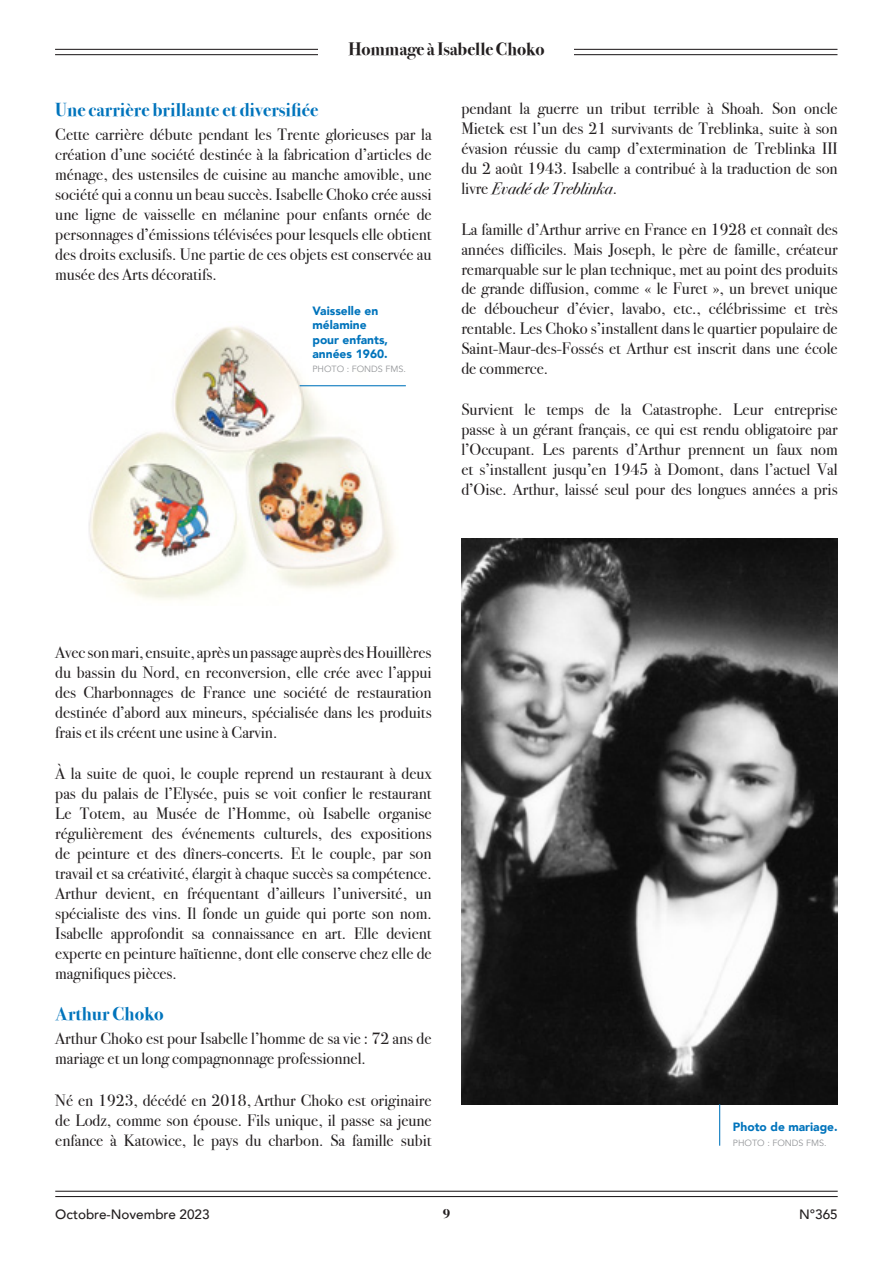
<style>
.page{position:relative;width:893px;height:1263px;background:#fff}
.page>*{position:absolute;margin:0;border:0;box-sizing:border-box;transform-origin:0 0}
.t1{font:700 18.75px "Bodoni Svty Two ITCTT";letter-spacing:.005em;color:#0074bc}
.t2{font:700 18px "Bodoni Svty Two OSITCTT";color:#231f20}
.t3{font:16.5px/20px "Bodoni Svty Two ITCTT";color:#231f20;text-align:justify}
.t4{font:500 13.5px "Avenir";color:#231f20}
.t5{font:700 13.5px "Bodoni Svty Two ITCTT";color:#231f20}
.t6{font:900 12px/14.4px "Avenir";color:#0074bc}
.t7{font:9px "Avenir";color:#939598}
.s1{font-style:italic}
</style>
<div class="page">
<hr style="left:55px;top:1191px;width:783px;height:1px;background:#231f20">
<hr style="left:55px;top:1196px;width:783px;height:1px;background:#231f20">
<hr style="left:55px;top:49px;width:782px;height:1px;background:#231f20">
<hr style="left:55px;top:54px;width:782px;height:1px;background:#231f20">
<div style="left:319px;top:39px;width:255px;height:21px;background:#fff"></div>
<img style="left:89px;top:326px;width:317px;height:274px">
<img style="left:461px;top:538px;width:377px;height:566px">
<hr style="left:719px;top:1104px;width:1px;height:42px;background:#0074bc">
<hr style="left:300px;top:385px;width:106px;height:1px;background:#0074bc">
<p class="t2" style="left:348px;top:39px;width:198px">Hommage à Isabelle Choko</p>
<p class="t1" style="left:55px;top:94px;width:265px">Une carrière brillante et diversifiée</p>
<p class="t3" style="left:55px;top:123px;width:378px">Cette carrière débute pendant les Trente glorieuses par la création d’une société destinée à la fabrication d’articles de ménage, des ustensiles de cuisine au manche amovible, une société qui a connu un beau succès. Isabelle Choko crée aussi une ligne de vaisselle en mélanine pour enfants ornée de personnages d’émissions télévisées pour lesquels elle obtient des droits exclusifs. Une partie de ces objets est conservée au musée des Arts décoratifs.</p>
<p class="t6" style="left:312px;top:303px;width:77px">Vaisselle en mélamine pour enfants, années 1960.</p>
<p class="t7" style="left:312px;top:364px;width:95px">PHOTO : FONDS FMS.</p>
<p class="t3" style="left:461px;top:97px;width:378px">pendant la guerre un tribut terrible à Shoah. Son oncle Mietek est l’un des 21 survivants de Treblinka, suite à son évasion réussie du camp d’extermination de Treblinka III du 2 août 1943. Isabelle a contribué à la traduction de son livre <span class="s1">Evadé de Treblinka</span>.</p>
<p class="t3" style="left:461px;top:217px;width:378px">La famille d’Arthur arrive en France en 1928 et connaît des années difficiles. Mais Joseph, le père de famille, créateur remarquable sur le plan technique, met au point des produits de grande diffusion, comme « le Furet », un brevet unique de déboucheur d’évier, lavabo, etc., célébrissime et très rentable. Les Choko s’installent dans le quartier populaire de Saint-Maur-des-Fossés et Arthur est inscrit dans une école de commerce.</p>
<p class="t3" style="left:461px;top:398px;width:378px">Survient le temps de la Catastrophe. Leur entreprise passe à un gérant français, ce qui est rendu obligatoire par l’Occupant. Les parents d’Arthur prennent un faux nom et s’installent jusqu’en 1945 à Domont, dans l’actuel Val d’Oise. Arthur, laissé seul pour des longues années a pris</p>
<p class="t3" style="left:55px;top:641px;width:378px">Avec son mari, ensuite, après un passage auprès des Houillères du bassin du Nord, en reconversion, elle crée avec l’appui des Charbonnages de France une société de restauration destinée d’abord aux mineurs, spécialisée dans les produits frais et ils créent une usine à Carvin.</p>
<p class="t3" style="left:55px;top:762px;width:378px">À la suite de quoi, le couple reprend un restaurant à deux pas du palais de l’Elysée, puis se voit confier le restaurant Le Totem, au Musée de l’Homme, où Isabelle organise régulièrement des événements culturels, des expositions de peinture et des dîners-concerts. Et le couple, par son travail et sa créativité, élargit à chaque succès sa compétence.<br>Arthur devient, en fréquentant d’ailleurs l’université, un spécialiste des vins. Il fonde un guide qui porte son nom.<br>Isabelle approfondit sa connaissance en art. Elle devient experte en peinture haïtienne, dont elle conserve chez elle de magnifiques pièces.</p>
<p class="t1" style="left:55px;top:998px;width:110px">Arthur Choko</p>
<p class="t3" style="left:55px;top:1027px;width:378px">Arthur Choko est pour Isabelle l’homme de sa vie : 72 ans de mariage et un long compagnonnage professionnel.</p>
<p class="t3" style="left:55px;top:1088px;width:378px">Né en 1923, décédé en 2018, Arthur Choko est originaire de Lodz, comme son épouse. Fils unique, il passe sa jeune enfance à Katowice, le pays du charbon. Sa famille subit</p>
<p class="t6" style="left:733px;top:1119px;width:106px">Photo de mariage.</p>
<p class="t7" style="left:733px;top:1137px;width:95px">PHOTO : FONDS FMS.</p>
<p class="t4" style="left:55px;top:1202px;width:156px">Octobre-Novembre 2023</p>
<p class="t5" style="left:443px;top:1202px;width:9px">9</p>
<p class="t4" style="left:799px;top:1202px;width:40px">N°365</p>
</div>
